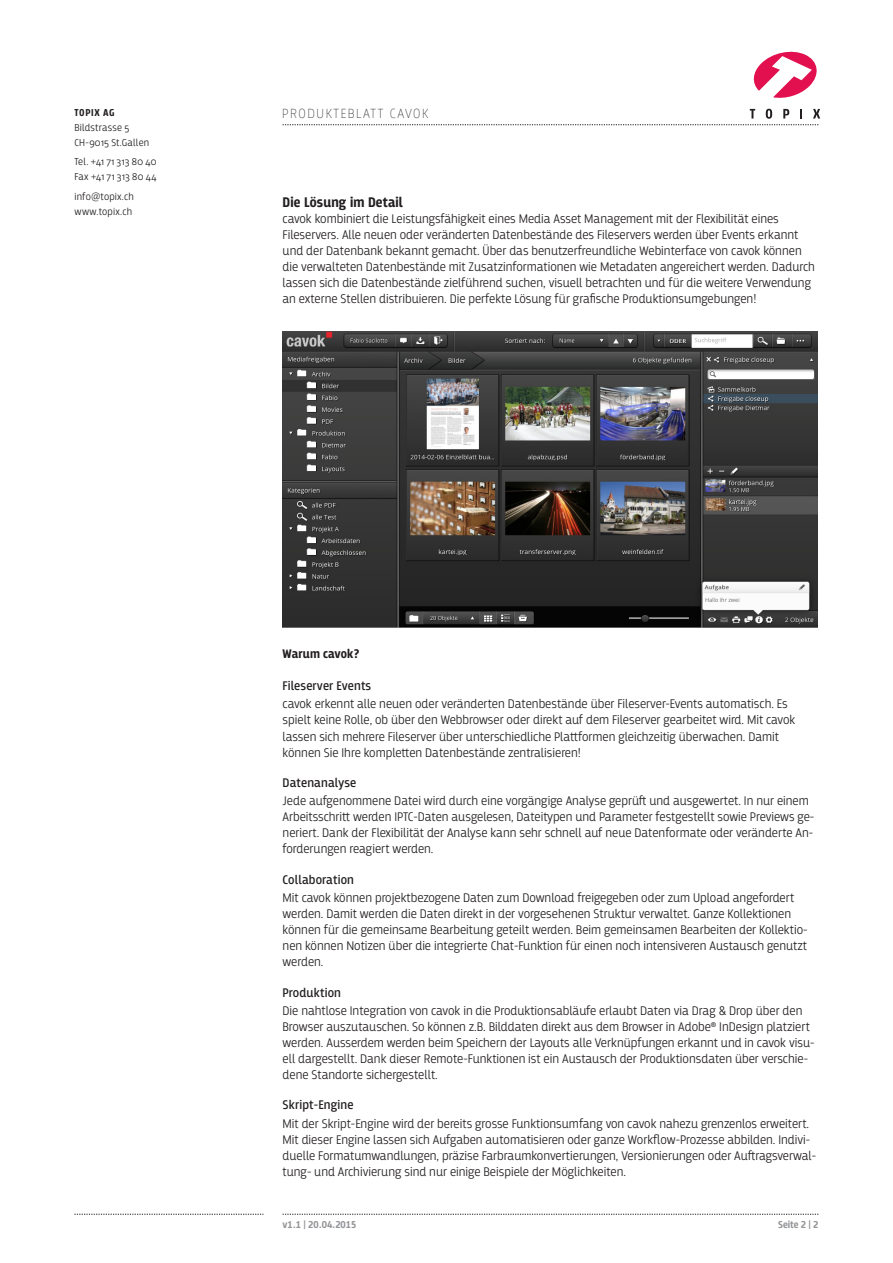
<style>
.page{position:relative;width:893px;height:1263px;background:#fff}
.page>*{position:absolute;margin:0;border:0;box-sizing:border-box;transform-origin:0 0}
._02_Titel__Ebene_2{font:700 14.7px "Breakers";letter-spacing:.01em;color:#231f20}
.t1{font:100 13.8px "Breakers";letter-spacing:.12em;color:#231f20}
._05_Grundtext{font:300 13.2px/16.2px "Breakers";color:#231f20}
._04_Titel__Ebene_4{font:13.2px "Breakers";letter-spacing:.01em;color:#231f20}
._03_Titel__Ebene_3{font:700 13.2px "Breakers";letter-spacing:.01em;color:#231f20}
.t2{font:300 10.5px/15px "Breakers";letter-spacing:.02em;color:#231f20}
.t3{font:700 10.5px "Breakers";color:#939598}
.t4{font:700 10.5px "Breakers";letter-spacing:.06em;color:#231f20}
</style>
<div class="page">
<svg style="left:283px;top:1214px;width:535px;height:1px"></svg>
<svg style="left:74px;top:1214px;width:189px;height:1px"></svg>
<svg style="left:283px;top:109px;width:537px;height:16px"></svg>
<svg style="left:753px;top:51px;width:64px;height:47px"></svg>
<img style="left:283px;top:331px;width:535px;height:297px">
<p class="t4" style="left:74px;top:107px;width:42px">TOPIX AG</p>
<p class="t1" style="left:282px;top:106px;width:148px">PRODUKTEBLATT CAVOK</p>
<p class="t2" style="left:74px;top:120px;width:76px">Bildstrasse 5<br>CH-9015 St.Gallen</p>
<p class="t2" style="left:74px;top:155px;width:84px">Tel. +41 71 313 80 40<br>Fax +41 71 313 80 44</p>
<p class="t2" style="left:74px;top:189px;width:61px">info@topix.ch www.topix.ch</p>
<p class="_02_Titel__Ebene_2" style="left:283px;top:193px;width:122px">Die Lösung im Detail</p>
<p class="_05_Grundtext" style="left:283px;top:210px;width:534px">cavok kombiniert die Leistungsfähigkeit eines Media Asset Management mit der Flexibilität eines Fileservers. Alle neuen oder veränderten Datenbestände des Fileservers werden über Events erkannt und der Datenbank bekannt gemacht. Über das benutzerfreundliche Webinterface von cavok können die verwalteten Datenbestände mit Zusatzinformationen wie Metadaten angereichert werden. Dadurch lassen sich die Datenbestände zielführend suchen, visuell betrachten und für die weitere Verwendung an externe Stellen distribuieren. Die perfekte Lösung für grafische Produktionsumgebungen!</p>
<p class="_03_Titel__Ebene_3" style="left:283px;top:646px;width:78px">Warum cavok?</p>
<p class="_04_Titel__Ebene_4" style="left:283px;top:678px;width:90px">Fileserver Events</p>
<p class="_05_Grundtext" style="left:283px;top:696px;width:514px">cavok erkennt alle neuen oder veränderten Datenbestände über Fileserver-Events automatisch. Es spielt keine Rolle, ob über den Webbrowser oder direkt auf dem Fileserver gearbeitet wird. Mit cavok lassen sich mehrere Fileserver über unterschiedliche Plattformen gleichzeitig überwachen. Damit können Sie Ihre kompletten Datenbestände zentralisieren!</p>
<p class="_04_Titel__Ebene_4" style="left:283px;top:775px;width:75px">Datenanalyse</p>
<p class="_05_Grundtext" style="left:283px;top:793px;width:533px">Jede aufgenommene Datei wird durch eine vorgängige Analyse geprüft und ausgewertet. In nur einem Arbeitsschritt werden IPTC-Daten ausgelesen, Dateitypen und Parameter festgestellt sowie Previews ge&shy;neriert. Dank der Flexibilität der Analyse kann sehr schnell auf neue Datenformate oder veränderte An&shy;forderungen reagiert werden.</p>
<p class="_04_Titel__Ebene_4" style="left:283px;top:872px;width:73px">Collaboration</p>
<p class="_05_Grundtext" style="left:283px;top:889px;width:526px">Mit cavok können projektbezogene Daten zum Download freigegeben oder zum Upload angefordert werden. Damit werden die Daten direkt in der vorgesehenen Struktur verwaltet. Ganze Kollektionen können für die gemeinsame Bearbeitung geteilt werden. Beim gemeinsamen Bearbeiten der Kollektio&shy;nen können Notizen über die integrierte Chat-Funktion für einen noch intensiveren Austausch genutzt werden.</p>
<p class="_04_Titel__Ebene_4" style="left:283px;top:984px;width:60px">Produktion</p>
<p class="_05_Grundtext" style="left:283px;top:1002px;width:533px">Die nahtlose Integration von cavok in die Produktionsabläufe erlaubt Daten via Drag &amp; Drop über den Browser auszutauschen. So können z.B. Bilddaten direkt aus dem Browser in Adobe® InDesign platziert werden. Ausserdem werden beim Speichern der Layouts alle Verknüpfungen erkannt und in cavok visu&shy;ell dargestellt. Dank dieser Remote-Funktionen ist ein Austausch der Produktionsdaten über verschie&shy;dene Standorte sichergestellt.</p>
<p class="_04_Titel__Ebene_4" style="left:283px;top:1097px;width:73px">Skript-Engine</p>
<p class="_05_Grundtext" style="left:283px;top:1115px;width:535px">Mit der Skript-Engine wird der bereits grosse Funktionsumfang von cavok nahezu grenzenlos erweitert.<br>Mit dieser Engine lassen sich Aufgaben automatisieren oder ganze Workflow-Prozesse abbilden. Indivi&shy;duelle Formatumwandlungen, präzise Farbraumkonvertierungen, Versionierungen oder Auftragsverwal&shy;tung- und Archivierung sind nur einige Beispiele der Möglichkeiten.</p>
<p class="t3" style="left:283px;top:1218px;width:75px">v1.1 | 20.04.2015</p>
<p class="t3" style="left:778px;top:1218px;width:42px">Seite 2 | 2</p>
</div>
